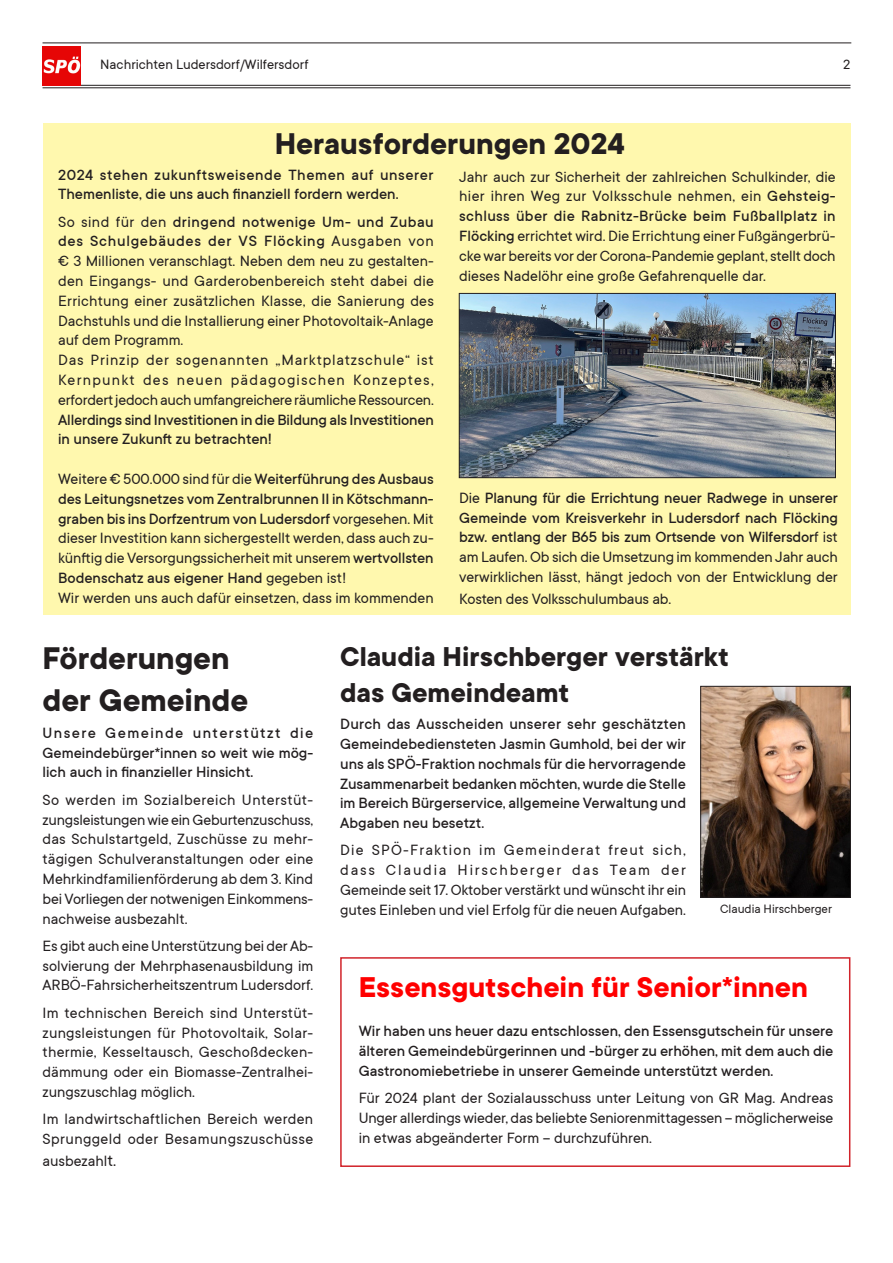
<style>
.page{position:relative;width:893px;height:1263px;background:#fff}
.page>*{position:absolute;margin:0;border:0;box-sizing:border-box;transform-origin:0 0}
.Fließtext{font:700 34.5px "TT Commons";color:#231f20}
.Fließtext-2{font:700 33px "TT Commons";color:#231f20}
.Fließtext-3{font:700 31.5px "TT Commons";color:#f00}
.Fließtext-4{font:700 30px "TT Commons";color:#231f20}
.Fließtext-5{font:16.5px/19.8px "TT Commons";color:#231f20;text-align:justify}
.Fließtext-6{font:500 16.5px/19.8px "TT Commons";color:#231f20;text-align:justify}
.Fließtext-7{font:500 16.5px/19.8px "TT Commons";letter-spacing:.025em;color:#231f20}
.t1{font:15px "TT Commons";color:#231f20}
.Fließtext-8{font:13.5px "TT Commons";color:#231f20}
.s1{font-weight:500}
.s2{font-weight:400}
.s3{font-size:18px}
</style>
<div class="page">
<div style="left:43px;top:124px;width:807px;height:491px;background:#fff8ae"></div>
<hr style="left:43px;top:85px;width:807px;height:1px;background:#231f20">
<hr style="left:43px;top:88px;width:807px;height:1px;background:#231f20">
<hr style="left:43px;top:43px;width:808px;height:1px;background:#231f20">
<img style="left:43px;top:47px;width:38px;height:38px">
<img style="left:461px;top:295px;width:373px;height:181px">
<div style="left:459px;top:293px;width:377px;height:185px;border:1px solid #231f20"></div>
<div style="left:340px;top:957px;width:510px;height:210px;border:2px solid #d1232a"></div>
<img style="left:702px;top:688px;width:147px;height:208px">
<div style="left:700px;top:686px;width:151px;height:212px;border:1px solid #231f20"></div>
<p class="t1" style="left:100px;top:57px;width:210px">Nachrichten Ludersdorf/Wilfersdorf</p>
<p class="t1" style="left:843px;top:56px;width:9px">2</p>
<p class="Fließtext-2" style="left:275px;top:125px;width:351px">Herausforderungen 2024</p>
<p class="Fließtext-5" style="left:459px;top:167px;width:378px">Jahr auch zur Sicherheit der zahlreichen Schulkinder, die hier ihren Weg zur Volksschule nehmen, ein <span class="s1">Gehsteig&shy;schluss über die Rabnitz-Brücke beim Fußballplatz in Flöcking</span> errichtet wird. Die Errichtung einer Fußgängerbrü&shy;cke war bereits vor der Corona-Pandemie geplant, stellt doch dieses Nadelöhr eine große Gefahrenquelle dar.</p>
<p class="Fließtext-7" style="left:58px;top:165px;width:377px">2024 stehen zukunftsweisende Themen auf unserer<br>Themenliste, die uns auch finanziell fordern werden.</p>
<p class="Fließtext-5" style="left:58px;top:212px;width:377px">So sind für den <span class="s1">dringend notwenige Um- und Zubau des Schulgebäudes der VS Flöcking</span> Ausgaben von € 3 Millionen veranschlagt. Neben dem neu zu gestalten&shy;den Eingangs- und Garderobenbereich steht dabei die Errichtung einer zusätzlichen Klasse, die Sanierung des Dachstuhls und die Installierung einer Photovoltaik-Anlage auf dem Programm.</p>
<p class="Fließtext-5" style="left:58px;top:350px;width:377px">Das Prinzip der sogenannten „Marktplatzschule“ ist Kernpunkt des neuen pädagogischen Konzeptes, erfordert jedoch auch umfangreichere räumliche Ressourcen.<br><span class="s1">Allerdings sind Investitionen in die Bildung als Investitionen in unsere Zukunft zu betrachten!</span></p>
<p class="Fließtext-6" style="left:58px;top:469px;width:377px"><span class="s2">Weitere € 500.000 sind für die</span> Weiterführung des Ausbaus des Leitungsnetzes vom Zentralbrunnen II in Kötschmann&shy;graben bis ins Dorfzentrum von Ludersdorf <span class="s2">vorgesehen. Mit dieser Investition kann sichergestellt werden, dass auch zu&shy;künftig die Versorgungssicherheit mit unserem</span> wertvollsten Bodenschatz aus eigener Hand <span class="s2">gegeben ist!</span></p>
<p class="Fließtext-5" style="left:58px;top:588px;width:377px">Wir werden uns auch dafür einsetzen, dass im kommenden</p>
<p class="Fließtext-6" style="left:459px;top:488px;width:380px"><span class="s2">Die</span> Planung für die Errichtung neuer Radwege in unserer Gemeinde vom Kreisverkehr in Ludersdorf nach Flöcking bzw. entlang der B65 bis zum Ortsende von Wilfersdor<span class="s2">f ist am Laufen. Ob sich die Umsetzung im kommenden Jahr auch verwirklichen lässt, hängt jedoch von der Entwicklung der</span></p>
<p class="Fließtext-5" style="left:459px;top:589px;width:213px">Kosten des Volksschulumbaus ab.</p>
<p class="Fließtext" style="left:43px;top:639px;width:188px">Förderungen</p>
<p class="Fließtext" style="left:43px;top:681px;width:207px">der Gemeinde</p>
<p class="Fließtext-6" style="left:43px;top:723px;width:272px">Unsere Gemeinde unterstützt die Gemeindebürger*innen so weit wie mög&shy;lich auch in finanzieller Hinsicht.</p>
<p class="Fließtext-5" style="left:43px;top:790px;width:272px">So werden im Sozialbereich Unterstüt&shy;zungsleistungen wie ein Geburtenzuschuss, das Schulstartgeld, Zuschüsse zu mehr&shy;tägigen Schulveranstaltungen oder eine Mehrkindfamilienförderung ab dem 3. Kind bei Vorliegen der notwenigen Einkommens&shy;nachweise ausbezahlt.</p>
<p class="Fließtext-5" style="left:43px;top:936px;width:272px">Es gibt auch eine Unterstützung bei der Ab&shy;solvierung der Mehrphasenausbildung im ARBÖ-Fahrsicherheitszentrum Ludersdorf.</p>
<p class="Fließtext-5" style="left:43px;top:1003px;width:272px">Im technischen Bereich sind Unterstüt&shy;zungsleistungen für Photovoltaik, Solar&shy;thermie, Kesseltausch, Geschoßdecken&shy;dämmung oder ein Biomasse-Zentralhei&shy;zungszuschlag möglich.</p>
<p class="Fließtext-5" style="left:43px;top:1109px;width:272px">Im landwirtschaftlichen Bereich werden<br>Sprunggeld oder Besamungszuschüsse</p>
<p class="Fließtext-5" style="left:43px;top:1151px;width:75px">ausbezahl<span class="s3">t.</span></p>
<p class="Fließtext-4" style="left:340px;top:640px;width:390px">Claudia Hirschberger verstärkt</p>
<p class="Fließtext-4" style="left:340px;top:676px;width:231px">das Gemeindeamt</p>
<p class="Fließtext-6" style="left:340px;top:714px;width:347px">Durch das Ausscheiden unserer sehr geschätzten Gemeindebediensteten Jasmin Gumhold, bei der wir uns als SPÖ-Fraktion nochmals für die hervorragende Zusammenarbeit bedanken möchten, wurde die Stelle im Bereich Bürgerservice, allgemeine Verwaltung und Abgaben neu besetzt.</p>
<p class="Fließtext-5" style="left:340px;top:841px;width:347px">Die SPÖ-Fraktion im Gemeinderat freut sich, dass Claudia Hirschberger das Team der Gemeinde seit 17. Oktober verstärkt und wünscht ihr ein gutes Einleben und viel Erfolg für die neuen Aufgaben.</p>
<p class="Fließtext-8" style="left:720px;top:902px;width:114px">Claudia Hirschberger</p>
<p class="Fließtext-3" style="left:359px;top:969px;width:451px">Essensgutschein für Senior*innen</p>
<p class="Fließtext-6" style="left:359px;top:1021px;width:476px">Wir haben uns heuer dazu entschlossen, den Essensgutschein für unsere älteren Gemeindebürgerinnen und -bürger zu erhöhen, mit dem auch die Gastronomiebetriebe in unserer Gemeinde unterstützt werden.</p>
<p class="Fließtext-5" style="left:359px;top:1088px;width:476px">Für 2024 plant der Sozialausschuss unter Leitung von GR Mag. Andreas Unger allerdings wieder, das beliebte Seniorenmittagessen – möglicherweise in etwas abgeänderter Form – durchzuführen.</p>
</div>
